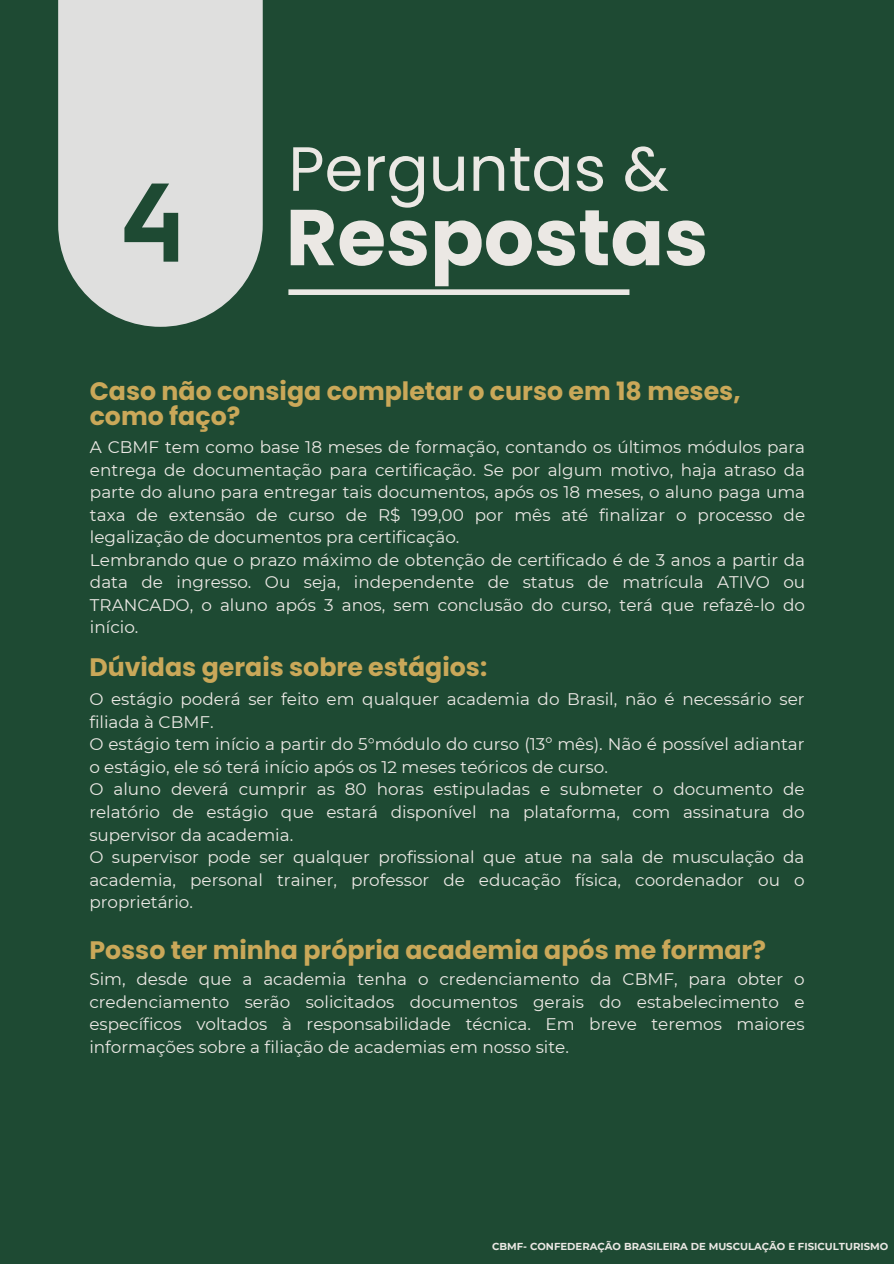
<style>
.page{position:relative;width:894px;height:1264px;background:#fff}
.page>*{position:absolute;margin:0;border:0;box-sizing:border-box;transform-origin:0 0}
.t1{font:700 79.05px "Poppins";color:#ebe8e4}
.t2{font:62.4px "Poppins";color:#ebe8e4}
.t3{font:700 25.2px/24.8px "Poppins";color:#caa859}
.t4{font:16.8px/22.5px "Montserrat";color:#ebe8e4}
.t5{font:700 10.05px "Montserrat";color:#ebe8e4}
</style>
<div class="page">
<div style="left:0;top:0;width:893px;height:1263px;background:#1e4a33"></div>
<div style="left:58px;top:0;width:205px;height:327px;background:#dfdfde"></div>
<div style="left:288px;top:289px;width:341px;height:6px;background:#ebe8e4"></div>
<svg style="left:124px;top:183px;width:54px;height:78px"></svg>
<p class="t2" style="left:288px;top:125px;width:382px">Perguntas &amp;</p>
<h2 class="t1" style="left:286px;top:182px;width:424px">Respostas</h2>
<h1 class="t3" style="left:90px;top:379px;width:652px">Caso não consiga completar o curso em 18 meses, como faço?</h1>
<h3 class="t4" style="left:90px;top:436px;width:716px">A CBMF tem como base 18 meses de formação, contando os últimos módulos para entrega de documentação para certificação. Se por algum motivo, haja atraso da parte do aluno para entregar tais documentos, após os 18 meses, o aluno paga uma taxa de extensão de curso de R$ 199,00 por mês até finalizar o processo de legalização de documentos pra certificação.<br>Lembrando que o prazo máximo de obtenção de certificado é de 3 anos a partir da data de ingresso. Ou seja, independente de status de matrícula ATIVO ou TRANCADO, o aluno após 3 anos, sem conclusão do curso, terá que refazê-lo do início.</h3>
<h4 class="t3" style="left:89px;top:655px;width:399px">Dúvidas gerais sobre estágios:</h4>
<h3 class="t4" style="left:89px;top:688px;width:716px">O estágio poderá ser feito em qualquer academia do Brasil, não é necessário ser filiada à CBMF.<br>O estágio tem início a partir do 5°módulo do curso (13º mês). Não é possível adiantar o estágio, ele só terá início após os 12 meses teóricos de curso.<br>O aluno deverá cumprir as 80 horas estipuladas e submeter o documento de relatório de estágio que estará disponível na plataforma, com assinatura do supervisor da academia.<br>O supervisor pode ser qualquer profissional que atue na sala de musculação da academia, personal trainer, professor de educação física, coordenador ou o proprietário.</h3>
<h4 class="t3" style="left:89px;top:938px;width:678px">Posso ter minha própria academia após me formar?</h4>
<h3 class="t4" style="left:89px;top:967px;width:716px;text-align:justify">Sim, desde que a academia tenha o credenciamento da CBMF, para obter o credenciamento serão solicitados documentos gerais do estabelecimento e específicos voltados à responsabilidade técnica. Em breve teremos maiores informações sobre a filiação de academias em nosso site.</h3>
<h4 class="t5" style="left:492px;top:1239px;width:397px">CBMF- CONFEDERAÇÃO BRASILEIRA DE MUSCULAÇÃO E FISICULTURISMO</h4>
</div>
